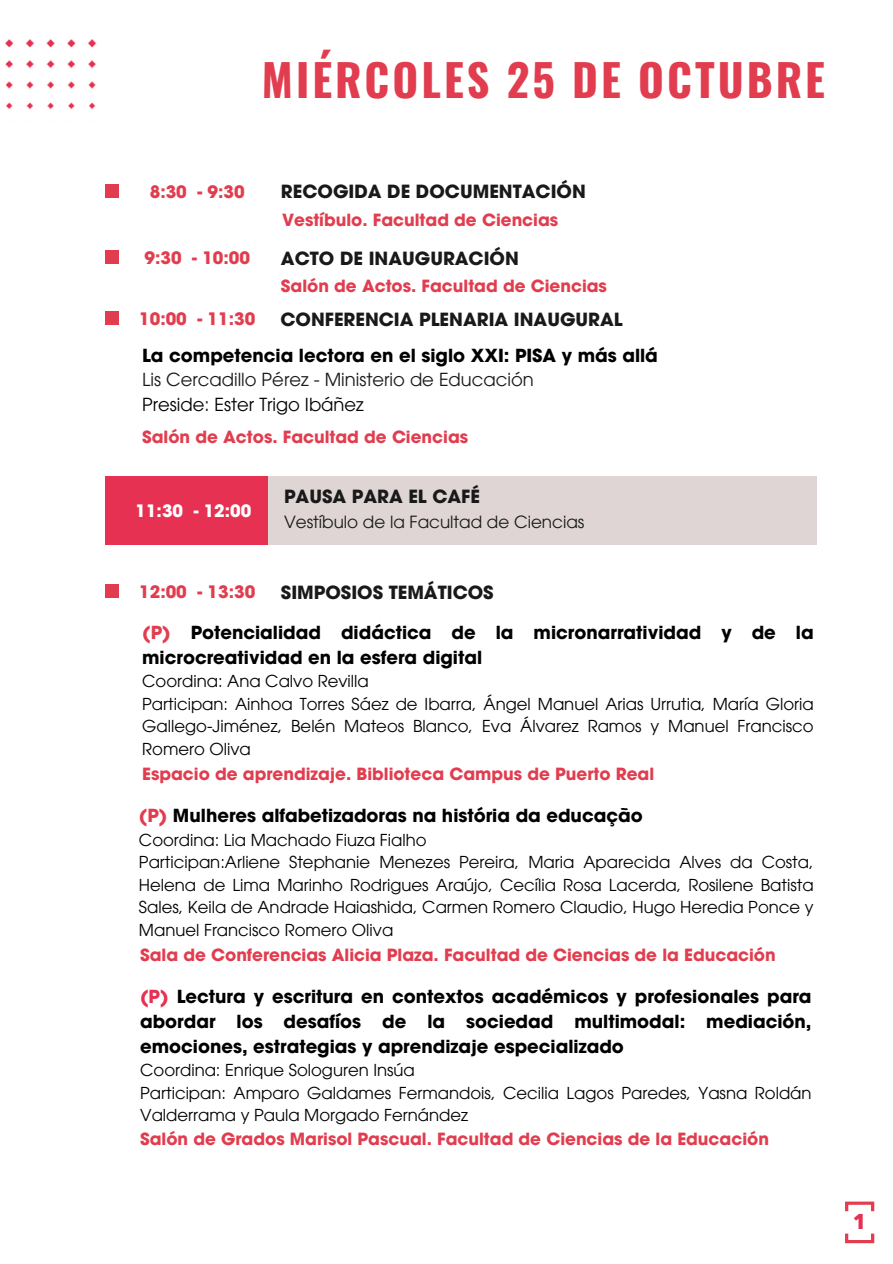
<style>
.page{position:relative;width:893px;height:1264px;background:#fff}
.page>*{position:absolute;margin:0;border:0;box-sizing:border-box;transform-origin:0 0}
.t1{font:700 44.1px "Oswald";letter-spacing:.07em;color:#e13d4f}
.t2{font:800 21px "Open Sans";color:#e33253}
.t3{font:700 18.15px "ITC Avant Garde Pro";color:#191919}
.t4{font:700 18px/24.8px "ITC Avant Garde Pro";color:#000}
.t5{font:18px "ITC Avant Garde Pro";color:#191919}
.t6{font:18px "ITC Avant Garde Pro";color:#000}
.t7{font:700 17.1px "ITC Avant Garde Pro";color:#e13d4f}
.t8{font:700 17.1px "ITC Avant Garde Pro";color:#fff}
.t9{font:700 16.8px "ITC Avant Garde Pro";color:#e13d4f}
.t10{font:16.8px "ITC Avant Garde Pro";color:#191919}
.t11{font:16.5px/22.5px "ITC Avant Garde Pro";color:#000;text-align:justify}
.s1{color:#e13d4f}
.s2{color:#e63152}
</style>
<div class="page">
<div style="left:259px;top:476px;width:557px;height:68px;background:#dfd5d5"></div>
<div style="left:105px;top:476px;width:163px;height:68px;background:#e63152"></div>
<div style="left:105px;top:184px;width:13px;height:13px;background:#e13d4f"></div>
<div style="left:105px;top:250px;width:13px;height:14px;background:#e13d4f"></div>
<div style="left:105px;top:312px;width:13px;height:13px;background:#e13d4f"></div>
<img style="left:5px;top:39px;width:92px;height:71px">
<div style="left:105px;top:584px;width:13px;height:14px;background:#e13d4f"></div>
<svg style="left:845px;top:1201px;width:29px;height:42px"></svg>
<div style="left:850px;top:1209px;width:17px;height:26px;background:#fff"></div>
<p class="t1" style="left:262px;top:45px;width:564px">MIÉRCOLES 25 DE OCTUBRE</p>
<p class="t7" style="left:150px;top:185px;width:96px">8:30 - 9:30</p>
<p class="t3" style="left:281px;top:185px;width:306px">RECOGIDA DE DOCUMENTACIÓN</p>
<p class="t9" style="left:282px;top:213px;width:278px">Vestíbulo. Facultad de Ciencias</p>
<p class="t7" style="left:144px;top:251px;width:107px">9:30 - 10:00</p>
<p class="t3" style="left:281px;top:251px;width:239px">ACTO DE INAUGURACIÓN</p>
<p class="t9" style="left:281px;top:279px;width:327px">Salón de Actos. Facultad de Ciencias</p>
<p class="t7" style="left:139px;top:312px;width:118px">10:00 - 11:30</p>
<p class="t3" style="left:280px;top:312px;width:344px">CONFERENCIA PLENARIA INAUGURAL</p>
<p class="t4" style="left:142px;top:345px;width:517px">La competencia lectora en el siglo XXI: PISA y más allá</p>
<p class="t5" style="left:142px;top:373px;width:393px">Lis Cercadillo Pérez - Ministerio de Educación</p>
<p class="t6" style="left:142px;top:398px;width:223px">Preside: Ester Trigo Ibáñez</p>
<p class="t9" style="left:142px;top:430px;width:327px">Salón de Actos. Facultad de Ciencias</p>
<p class="t8" style="left:135px;top:504px;width:117px">11:30 - 12:00</p>
<p class="t3" style="left:284px;top:490px;width:197px">PAUSA PARA EL CAFÉ</p>
<p class="t10" style="left:284px;top:516px;width:302px">Vestíbulo de la Facultad de Ciencias</p>
<p class="t7" style="left:139px;top:585px;width:118px">12:00 - 13:30</p>
<p class="t3" style="left:281px;top:585px;width:214px">SIMPOSIOS TEMÁTICOS</p>
<p class="t4" style="left:142px;top:622px;width:673px"><span class="s1">(P)</span> Potencialidad didáctica de la micronarratividad y de la microcreatividad en la esfera digital</p>
<p class="t11" style="left:142px;top:672px;width:228px">Coordina: Ana Calvo Revilla</p>
<p class="t11" style="left:142px;top:694px;width:673px">Participan: Ainhoa Torres Sáez de Ibarra, Ángel Manuel Arias Urrutia, María Gloria Gallego-Jiménez, Belén Mateos Blanco, Eva Álvarez Ramos y Manuel Francisco Romero Oliva</p>
<p class="t9" style="left:142px;top:767px;width:513px">Espacio de aprendizaje. Biblioteca Campus de Puerto Real</p>
<p class="t4" style="left:139px;top:805px;width:505px"><span class="s1">(P)</span> Mulheres alfabetizadoras na história da educação</p>
<p class="t11" style="left:139px;top:830px;width:289px">Coordina: Lia Machado Fiuza Fialho</p>
<p class="t11" style="left:139px;top:853px;width:676px">Participan:Arliene Stephanie Menezes Pereira, Maria Aparecida Alves da Costa, Helena de Lima Marinho Rodrigues Araújo, Cecília Rosa Lacerda, Rosilene Batista Sales, Keila de Andrade Haiashida, Carmen Romero Claudio, Hugo Heredia Ponce y Manuel Francisco Romero Oliva</p>
<p class="t9" style="left:140px;top:948px;width:637px">Sala de Conferencias Alicia Plaza. Facultad de Ciencias de la Educación</p>
<p class="t4" style="left:140px;top:986px;width:673px;text-align:justify"><span class="s2">(P)</span> Lectura y escritura en contextos académicos y profesionales para abordar los desafíos de la sociedad multimodal: mediación, emociones, estrategias y aprendizaje especializado</p>
<p class="t11" style="left:140px;top:1061px;width:276px">Coordina: Enrique Sologuren Insúa</p>
<p class="t11" style="left:140px;top:1083px;width:673px">Participan: Amparo Galdames Fermandois, Cecilia Lagos Paredes, Yasna Roldán<br>Valderrama y Paula Morgado Fernández</p>
<p class="t9" style="left:140px;top:1132px;width:630px">Salón de Grados Marisol Pascual. Facultad de Ciencias de la Educación</p>
<p class="t2" style="left:853px;top:1206px;width:14px">1</p>
</div>
